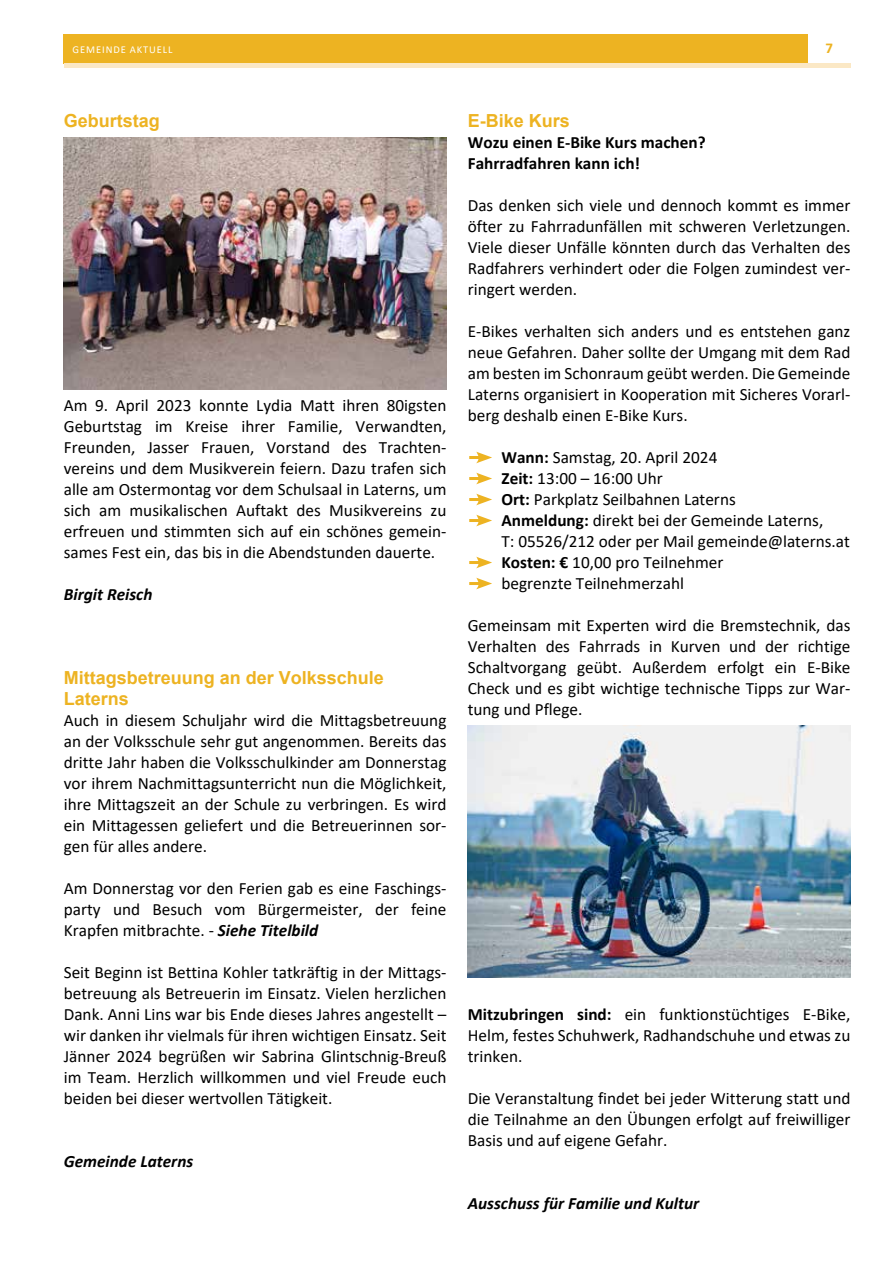
<style>
.page{position:relative;width:893px;height:1263px;background:#fff}
.page>*{position:absolute;margin:0;border:0;box-sizing:border-box;transform-origin:0 0}
.t1{font:700 18px/21px "Arial";color:#edb322}
.t2{font:17.25px/21px "Calibri";color:#000;text-align:justify}
.t3{font:italic 700 17.25px "Calibri";color:#000}
.t4{font:700 17.25px/21px "Calibri";color:#000}
.t5{font:700 15px "Calibri";color:#edb322}
.t6{font:10.5px "Calibri";letter-spacing:.09em;color:#fff}
.s1{font-weight:700;font-style:italic}
.s2{font-weight:700}
</style>
<div class="page">
<div style="left:64px;top:34px;width:744px;height:30px;background:#edb322"></div>
<hr style="left:64px;top:64px;width:786px;height:4px;background:#fbe8c5">
<svg style="left:469px;top:452px;width:23px;height:11px"></svg>
<svg style="left:469px;top:473px;width:23px;height:11px"></svg>
<svg style="left:469px;top:494px;width:23px;height:11px"></svg>
<svg style="left:469px;top:515px;width:23px;height:11px"></svg>
<svg style="left:469px;top:557px;width:23px;height:11px"></svg>
<svg style="left:469px;top:578px;width:23px;height:11px"></svg>
<img style="left:468px;top:726px;width:382px;height:252px">
<img style="left:64px;top:138px;width:382px;height:252px">
<p class="t6" style="left:72px;top:42px;width:102px">GEMEINDE AKTUELL</p>
<p class="t5" style="left:826px;top:38px;width:9px">7</p>
<p class="t1" style="left:64px;top:111px;width:98px">Geburtstag</p>
<p class="t2" style="left:64px;top:394px;width:384px">Am 9. April 2023 konnte Lydia Matt ihren 80igsten Geburtstag im Kreise ihrer Familie, Verwandten, Freunden, Jasser Frauen, Vorstand des Trachten&shy;vereins und dem Musikverein feiern. Dazu trafen sich alle am Ostermontag vor dem Schulsaal in Laterns, um sich am musikalischen Auftakt des Musikvereins zu erfreuen und stimmten sich auf ein schönes gemein&shy;sames Fest ein, das bis in die Abendstunden dauerte.</p>
<p class="t3" style="left:64px;top:582px;width:90px">Birgit Reisch</p>
<p class="t1" style="left:64px;top:667px;width:322px">Mittagsbetreuung an der Volksschule<br>Laterns</p>
<p class="t2" style="left:64px;top:709px;width:384px">Auch in diesem Schuljahr wird die Mittagsbetreuung an der Volksschule sehr gut angenommen. Bereits das dritte Jahr haben die Volksschulkinder am Donnerstag vor ihrem Nachmittagsunterricht nun die Möglichkeit, ihre Mittagszeit an der Schule zu verbringen. Es wird ein Mittagessen geliefert und die Betreuerinnen sor&shy;gen für alles andere.</p>
<p class="t2" style="left:64px;top:877px;width:384px">Am Donnerstag vor den Ferien gab es eine Faschings&shy;party und Besuch vom Bürgermeister, der feine Krapfen mitbrachte. - <span class="s1">Siehe Titelbild</span></p>
<p class="t2" style="left:64px;top:961px;width:384px">Seit Beginn ist Bettina Kohler tatkräftig in der Mittags&shy;betreuung als Betreuerin im Einsatz. Vielen herzlichen Dank. Anni Lins war bis Ende dieses Jahres angestellt – wir danken ihr vielmals für ihren wichtigen Einsatz. Seit Jänner 2024 begrüßen wir Sabrina Glintschnig-Breuß im Team. Herzlich willkommen und viel Freude euch beiden bei dieser wertvollen Tätigkeit.</p>
<p class="t3" style="left:64px;top:1149px;width:131px">Gemeinde Laterns</p>
<p class="t1" style="left:468px;top:111px;width:104px">E-Bike Kurs</p>
<p class="t4" style="left:468px;top:132px;width:239px">Wozu einen E-Bike Kurs machen?<br>Fahrradfahren kann ich!</p>
<p class="t2" style="left:468px;top:195px;width:384px">Das denken sich viele und dennoch kommt es immer öfter zu Fahrradunfällen mit schweren Verletzungen.<br>Viele dieser Unfälle könnten durch das Verhalten des Radfahrers verhindert oder die Folgen zumindest ver&shy;ringert werden.</p>
<p class="t2" style="left:468px;top:321px;width:384px">E-Bikes verhalten sich anders und es entstehen ganz neue Gefahren. Daher sollte der Umgang mit dem Rad am besten im Schonraum geübt werden. Die Gemeinde Laterns organisiert in Kooperation mit Sicheres Vorarl&shy;berg deshalb einen E-Bike Kurs.</p>
<p class="t2" style="left:501px;top:447px;width:350px;text-align:left"><span class="s2">Wann:</span> Samstag, 20. April 2024<br><span class="s2">Zeit:</span> 13:00 – 16:00 Uhr<br><span class="s2">Ort:</span> Parkplatz Seilbahnen Laterns<br><span class="s2">Anmeldung:</span> direkt bei der Gemeinde Laterns,<br>T: 05526/212 oder per Mail gemeinde@laterns.at <span class="s2">Kosten: €</span> 10,00 pro Teilnehmer<br>begrenzte Teilnehmerzahl</p>
<p class="t2" style="left:468px;top:615px;width:384px">Gemeinsam mit Experten wird die Bremstechnik, das Verhalten des Fahrrads in Kurven und der richtige Schaltvorgang geübt. Außerdem erfolgt ein E-Bike Check und es gibt wichtige technische Tipps zur War&shy;tung und Pflege.</p>
<p class="t2" style="left:468px;top:1003px;width:384px"><span class="s2">Mitzubringen sind:</span> ein funktionstüchtiges E-Bike, Helm, festes Schuhwerk, Radhandschuhe und etwas zu trinken.</p>
<p class="t2" style="left:468px;top:1087px;width:384px">Die Veranstaltung findet bei jeder Witterung statt und die Teilnahme an den Übungen erfolgt auf freiwilliger Basis und auf eigene Gefahr.</p>
<p class="t3" style="left:468px;top:1191px;width:233px">Ausschuss für Familie und Kultur</p>
</div>
